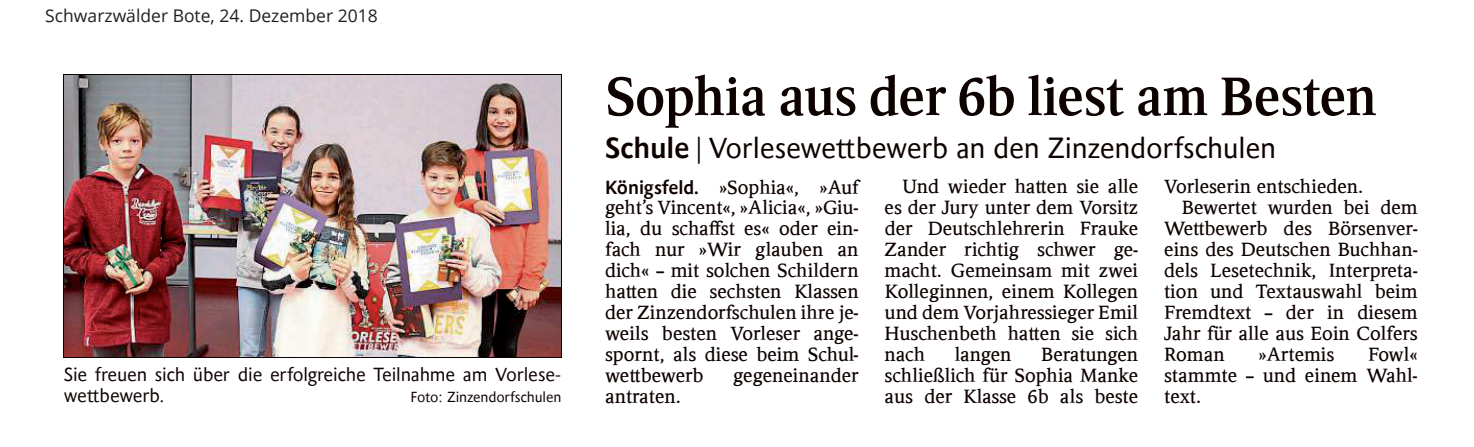
<style>
.page{position:relative;width:1474px;height:447px;background:#fff}
.page>*{position:absolute;margin:0;border:0;box-sizing:border-box;transform-origin:0 0}
.t1{font:700 53.9px "Schwabo Serif Hl";letter-spacing:-.015em;color:#0e0200}
.t2{font:29.05px "Schwabo Sans";letter-spacing:-.01em;color:#0e0200}
.t3{font:18.9px/20.8px "Schwabo Serif";color:#0e0200;text-align:justify}
.t4{font:18.9px/20.8px "Schwabo Sans";letter-spacing:-.01em;color:#0e0200}
.t5{font:17.5px "Open Sans";color:#231f20}
.t6{font:14.53px "Schwabo Sans";letter-spacing:-.01em;color:#0e0200}
.s1{font-weight:700}
.s2{font-family:"Schwabo Sans";font-weight:700}
</style>
<div class="page">
<img style="left:64px;top:75px;width:497px;height:282px">
<hr style="left:63px;top:74px;width:1px;height:283px;background:#0e0200">
<hr style="left:561px;top:74px;width:1px;height:283px;background:#0e0200">
<hr style="left:63px;top:74px;width:499px;height:1px;background:#0e0200">
<hr style="left:63px;top:357px;width:499px;height:1px;background:#0e0200">
<p class="t5" style="left:45px;top:3px;width:334px">Schwarzwälder Bote, 24. Dezember 2018</p>
<p class="t4" style="left:64px;top:364px;width:499px">Sie freuen sich über die erfolgreiche Teilnahme am Vorlese&shy;wettbewerb.</p>
<p class="t6" style="left:410px;top:389px;width:152px">Foto: Zinzendorfschulen</p>
<h1 class="t1" style="left:605px;top:66px;width:773px">Sophia aus der 6b liest am Besten</h1>
<h2 class="t2" style="left:605px;top:132px;width:672px"><span class="s1">Schule</span> | Vorlesewettbewerb an den Zinzendorfschulen</h2>
<p class="t3" style="left:605px;top:176px;width:255px"><span class="s2">Königsfeld.</span> »Sophia«, »Auf geht’s Vincent«, »Alicia«, »Giu&shy;lia, du schaffst es« oder ein&shy;fach nur »Wir glauben an dich« – mit solchen Schildern hatten die sechsten Klassen der Zinzendorfschulen ihre je&shy;weils besten Vorleser ange&shy;spornt, als diese beim Schul&shy;wettbewerb</p>
<p class="t3" style="left:733px;top:364px;width:127px">gegeneinander</p>
<p class="t3" style="left:605px;top:385px;width:77px">antraten.</p>
<p class="t3" style="left:884px;top:176px;width:255px;text-indent:18px">Und wieder hatten sie alle es der Jury unter dem Vorsitz der Deutschlehrerin Frauke Zander richtig schwer ge&shy;macht. Gemeinsam mit zwei Kolleginnen, einem Kollegen und dem Vorjahressieger Emil Huschenbeth hatten sie sich nach</p>
<p class="t3" style="left:954px;top:343px;width:58px">langen</p>
<p class="t3" style="left:884px;top:343px;width:255px;text-indent:156px">Beratungen schließlich für Sophia Manke aus der Klasse 6b als beste</p>
<p class="t3" style="left:1164px;top:176px;width:200px">Vorleserin entschieden.</p>
<p class="t3" style="left:1181px;top:197px;width:237px">Bewertet wurden bei dem</p>
<p class="t3" style="left:1164px;top:218px;width:255px">Wettbewerb des Börsenver-</p>
<p class="t3" style="left:1164px;top:239px;width:255px">eins des Deutschen Buchhan-</p>
<p class="t3" style="left:1164px;top:260px;width:255px">dels Lesetechnik, Interpreta-</p>
<p class="t3" style="left:1164px;top:281px;width:255px">tion und Textauswahl beim</p>
<p class="t3" style="left:1164px;top:302px;width:255px">Fremdtext – der in diesem</p>
<p class="t3" style="left:1164px;top:323px;width:255px">Jahr für alle aus Eoin Colfers</p>
<p class="t3" style="left:1164px;top:343px;width:62px">Roman</p>
<p class="t3" style="left:1258px;top:343px;width:77px">»Artemis</p>
<p class="t3" style="left:1164px;top:343px;width:255px;text-indent:204px">Fowl« stammte – und einem Wahl&shy;text.</p>
</div>
